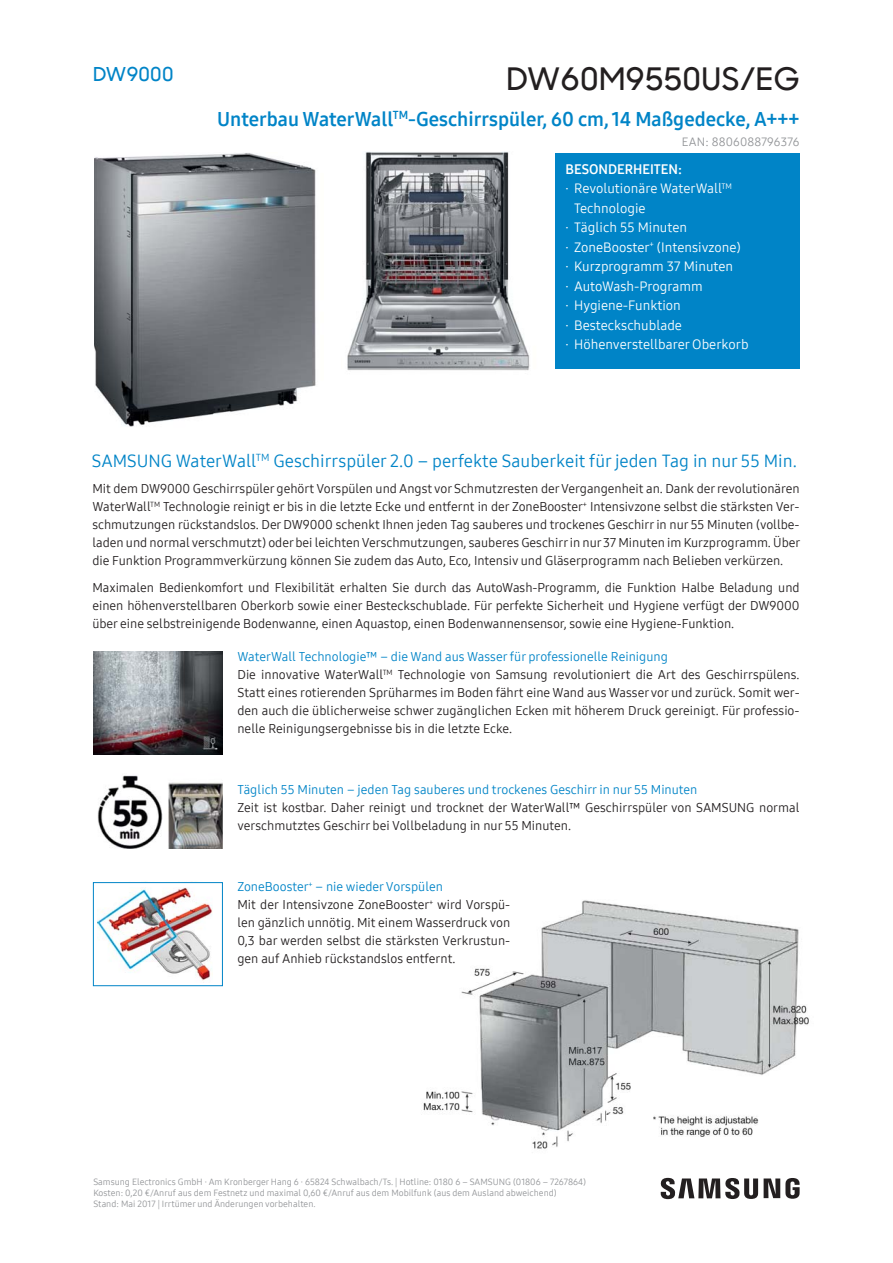
<style>
.page{position:relative;width:893px;height:1263px;background:#fff}
.page>*{position:absolute;margin:0;border:0;box-sizing:border-box;transform-origin:0 0}
.t1{font:500 31.5px "Samsung Sharp Sans";letter-spacing:.015em;color:#231f20}
.t2{font:19.5px "Samsung One 700";color:#0084c7}
.t3{font:500 19.5px "Samsung Sharp Sans";letter-spacing:.015em;color:#0084c7}
.t4{font:17.55px "Samsung One 400";color:#0084c7}
.t5{font:13.5px "Samsung One 400";color:#fff}
.t6{font:13.5px "Samsung One 700";color:#fff}
.t7{font:12.75px/18px "Samsung One 400";color:#231f20}
.t8{font:12.75px "Samsung One 400";color:#0084c7}
.t9{font:12px "Samsung One 400";letter-spacing:.015em;color:#939598}
.t10{font:9px/10.8px "Samsung One 400";color:#939598}
.s1{color:#0084c7}
</style>
<div class="page">
<svg style="left:660px;top:1178px;width:139px;height:21px"></svg>
<img style="left:423px;top:900px;width:386px;height:249px">
<img style="left:93px;top:651px;width:129px;height:103px">
<div style="left:555px;top:153px;width:244px;height:216px;background:#0084c7"></div>
<img style="left:97px;top:775px;width:125px;height:74px">
<img style="left:98px;top:887px;width:114px;height:94px">
<div style="left:93px;top:882px;width:130px;height:104px;border:1px solid #0084c7"></div>
<img style="left:95px;top:153px;width:221px;height:274px">
<img style="left:347px;top:151px;width:183px;height:220px">
<h2 class="t3" style="left:93px;top:65px;width:82px">DW9000</h2>
<h1 class="t1" style="left:506px;top:64px;width:294px">DW60M9550US/EG</h1>
<h2 class="t2" style="left:217px;top:107px;width:584px">Unterbau WaterWall<sup>TM</sup>-Geschirrspüler, 60 cm, 14 Maßgedecke, A+++</h2>
<p class="t9" style="left:681px;top:135px;width:119px">EAN: 8806088796376</p>
<p class="t6" style="left:565px;top:161px;width:118px">BESONDERHEITEN:</p>
<p class="t5" style="left:565px;top:181px;width:168px">· Revolutionäre WaterWall<sup>TM</sup></p>
<p class="t5" style="left:574px;top:200px;width:73px">Technologie</p>
<p class="t5" style="left:565px;top:220px;width:123px">· Täglich 55 Minuten</p>
<p class="t5" style="left:565px;top:239px;width:176px">· ZoneBooster<sup>+</sup> (Intensivzone)</p>
<p class="t5" style="left:565px;top:259px;width:169px">· Kurzprogramm 37 Minuten</p>
<p class="t5" style="left:565px;top:278px;width:138px">· AutoWash-Programm</p>
<p class="t5" style="left:565px;top:298px;width:117px">· Hygiene-Funktion</p>
<p class="t5" style="left:565px;top:317px;width:118px">· Besteckschublade</p>
<p class="t5" style="left:565px;top:337px;width:184px">· Höhenverstellbarer Oberkorb</p>
<h3 class="t4" style="left:92px;top:450px;width:706px">SAMSUNG WaterWall<sup>TM</sup> Geschirrspüler 2.0 – perfekte Sauberkeit für jeden Tag in nur 55 Min.</h3>
<p class="t7" style="left:92px;top:480px;width:709px;text-align:justify">Mit dem DW9000 Geschirrspüler gehört Vorspülen und Angst vor Schmutzresten der Vergangenheit an. Dank der revolutionären WaterWall<sup>TM</sup> Technologie reinigt er bis in die letzte Ecke und entfernt in der ZoneBooster<sup>+</sup> Intensivzone selbst die stärksten Ver&shy;schmutzungen rückstandslos. Der DW9000 schenkt Ihnen jeden Tag sauberes und trockenes Geschirr in nur 55 Minuten (vollbe&shy;laden und normal verschmutzt) oder bei leichten Verschmutzungen, sauberes Geschirr in nur 37 Minuten im Kurzprogramm. Über die Funktion Programmverkürzung können Sie zudem das Auto, Eco, Intensiv und Gläserprogramm nach Belieben verkürzen.</p>
<p class="t7" style="left:92px;top:579px;width:708px;text-align:justify">Maximalen Bedienkomfort und Flexibilität erhalten Sie durch das AutoWash-Programm, die Funktion Halbe Beladung und einen höhenverstellbaren Oberkorb sowie einer Besteckschublade. Für perfekte Sicherheit und Hygiene verfügt der DW9000 über eine selbstreinigende Bodenwanne, einen Aquastop, einen Bodenwannensensor, sowie eine Hygiene-Funktion.</p>
<p class="t7" style="left:237px;top:648px;width:563px"><span class="s1">WaterWall Technologie™ – die Wand aus Wasser für professionelle Reinigung<br></span>Die innovative WaterWall<sup>TM</sup> Technologie von Samsung revolutioniert die Art des Geschirrspülens.<br>Statt eines rotierenden Sprüharmes im Boden fährt eine Wand aus Wasser vor und zurück. Somit wer&shy;den auch die üblicherweise schwer zugänglichen Ecken mit höherem Druck gereinigt. Für professio&shy;nelle Reinigungsergebnisse bis in die letzte Ecke.</p>
<p class="t8" style="left:237px;top:783px;width:461px">Täglich 55 Minuten – jeden Tag sauberes und trockenes Geschirr in nur 55 Minuten</p>
<p class="t7" style="left:237px;top:799px;width:563px">Zeit ist kostbar. Daher reinigt und trocknet der WaterWall™ Geschirrspüler von SAMSUNG normal verschmutztes Geschirr bei Vollbeladung in nur 55 Minuten.</p>
<p class="t7" style="left:237px;top:878px;width:274px"><span class="s1">ZoneBooster</span><sup>+</sup> <span class="s1">– nie wieder Vorspülen<br></span>Mit der Intensivzone ZoneBooster<sup>+</sup> wird Vorspü&shy;len gänzlich unnötig. Mit einem Wasserdruck von 0,3 bar werden selbst die stärksten Verkrustun&shy;gen auf Anhieb rückstandslos entfernt.</p>
<p class="t10" style="left:93px;top:1177px;width:494px">Samsung Electronics GmbH ∙ Am Kronberger Hang 6 ∙ 65824 Schwalbach/Ts. | Hotline: 0180 6 – SAMSUNG (01806 – 7267864)<br>Kosten: 0,20 €/Anruf aus dem Festnetz und maximal 0,60 €/Anruf aus dem Mobilfunk (aus dem Ausland abweichend)<br>Stand: Mai 2017 | Irrtümer und Änderungen vorbehalten.</p>
</div>
